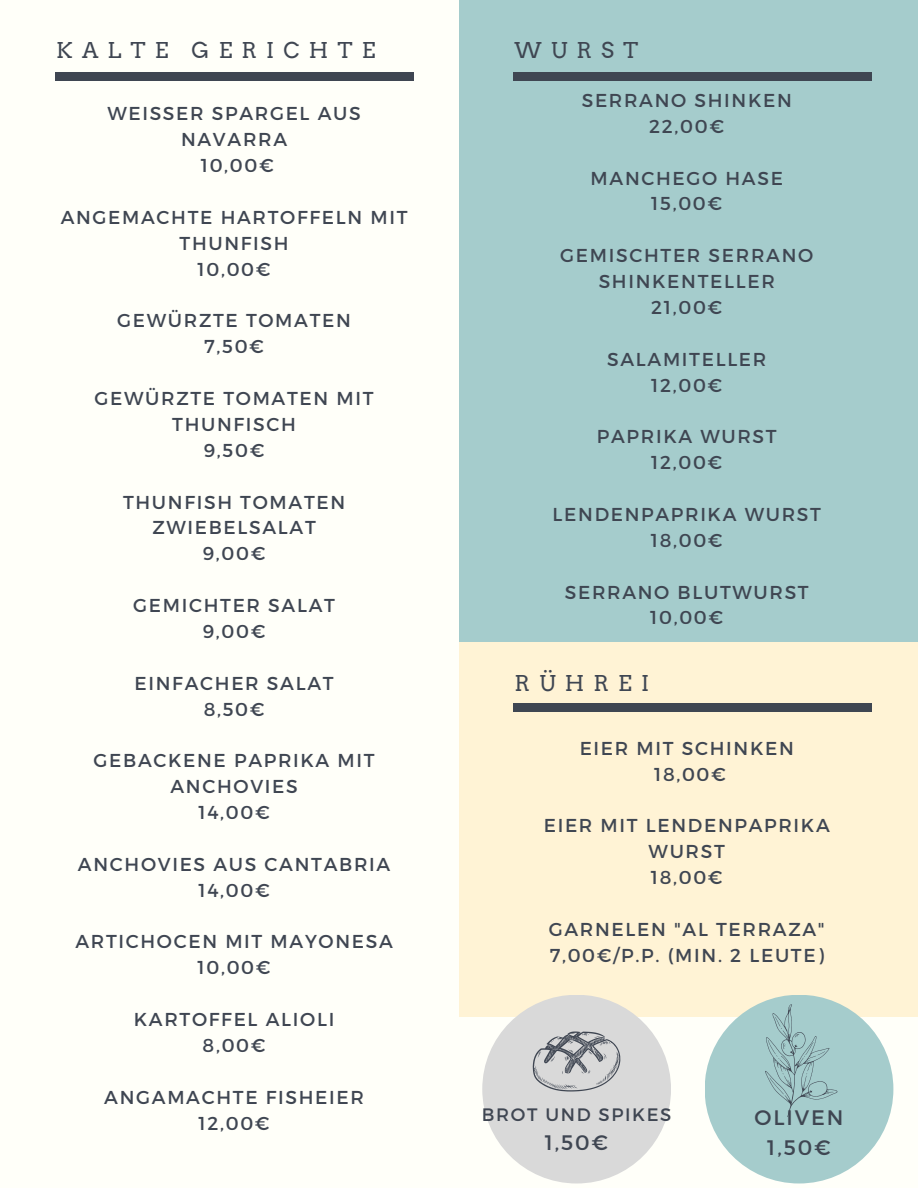
<style>
.page{position:relative;width:918px;height:1188px;background:#fff}
.page>*{position:absolute;margin:0;border:0;box-sizing:border-box;transform-origin:0 0}
.t1{font:21.75px "Arvo";letter-spacing:.42em;color:#3f4652}
.t2{font:21px "Montserrat";letter-spacing:.09em;color:#3f4652}
.t3{font:18.75px/25.8px "Montserrat";letter-spacing:.09em;color:#3f4652;text-align:center}
.t4{font:18px "Montserrat";letter-spacing:.09em;color:#3f4652}
</style>
<div class="page">
<div style="left:122px;top:0;width:796px;height:1188px;background:#fffff9"></div>
<div style="left:0;top:0;width:463px;height:1188px;background:#fffff9"></div>
<div style="left:460px;top:0;width:458px;height:643px;background:#a5cccc"></div>
<div style="left:459px;top:643px;width:459px;height:373px;background:#fff3d5"></div>
<div style="left:55px;top:73px;width:359px;height:8px;background:#3f4652"></div>
<div style="left:513px;top:72px;width:359px;height:8px;background:#3f4652"></div>
<div style="left:513px;top:703px;width:359px;height:8px;background:#3f4652"></div>
<div style="left:482px;top:995px;width:189px;height:189px;background:#d9d9d9;border-radius:50%"></div>
<svg style="left:533px;top:1032px;width:87px;height:59px"></svg>
<div style="left:705px;top:995px;width:188px;height:189px;background:#a5cccc;border-radius:50%"></div>
<svg style="left:765px;top:1004px;width:72px;height:113px"></svg>
<p class="t1" style="left:56px;top:37px;width:321px">KALTE GERICHTE</p>
<p class="t1" style="left:514px;top:37px;width:125px">WURST</p>
<p class="t3" style="left:107px;top:100px;width:255px">WEISSER SPARGEL AUS<br>NAVARRA</p>
<p class="t3" style="left:201px;top:152px;width:75px">10,00€</p>
<p class="t3" style="left:61px;top:203px;width:348px">ANGEMACHTE HARTOFFELN MIT<br>THUNFISH</p>
<p class="t3" style="left:198px;top:255px;width:75px">10,00€</p>
<p class="t3" style="left:117px;top:307px;width:235px">GEWÜRZTE TOMATEN</p>
<p class="t3" style="left:204px;top:333px;width:61px">7,50€</p>
<p class="t3" style="left:95px;top:385px;width:280px">GEWÜRZTE TOMATEN MIT<br>THUNFISCH</p>
<p class="t3" style="left:204px;top:436px;width:62px">9,50€</p>
<p class="t3" style="left:123px;top:488px;width:224px">THUNFISH TOMATEN<br>ZWIEBELSALAT</p>
<p class="t3" style="left:203px;top:540px;width:64px">9,00€</p>
<p class="t3" style="left:133px;top:592px;width:203px">GEMICHTER SALAT</p>
<p class="t3" style="left:203px;top:617px;width:64px">9,00€</p>
<p class="t3" style="left:135px;top:669px;width:200px">EINFACHER SALAT</p>
<p class="t3" style="left:204px;top:695px;width:62px">8,50€</p>
<p class="t3" style="left:94px;top:747px;width:283px">GEBACKENE PAPRIKA MIT<br>ANCHOVIES</p>
<p class="t3" style="left:198px;top:799px;width:73px">14,00€</p>
<p class="t3" style="left:78px;top:850px;width:314px">ANCHOVIES AUS CANTABRIA</p>
<p class="t3" style="left:198px;top:876px;width:73px">14,00€</p>
<p class="t3" style="left:75px;top:928px;width:319px">ARTICHOCEN MIT MAYONESA</p>
<p class="t3" style="left:198px;top:954px;width:75px">10,00€</p>
<p class="t3" style="left:134px;top:1006px;width:202px">KARTOFFEL ALIOLI</p>
<p class="t3" style="left:203px;top:1031px;width:64px">8,00€</p>
<p class="t3" style="left:104px;top:1083px;width:261px">ANGAMACHTE FISHEIER</p>
<p class="t3" style="left:199px;top:1109px;width:73px">12,00€</p>
<p class="t3" style="left:582px;top:86px;width:212px">SERRANO SHINKEN</p>
<p class="t3" style="left:649px;top:112px;width:76px">22,00€</p>
<p class="t3" style="left:591px;top:164px;width:194px">MANCHEGO HASE</p>
<p class="t3" style="left:651px;top:190px;width:72px">15,00€</p>
<p class="t3" style="left:560px;top:242px;width:255px">GEMISCHTER SERRANO<br>SHINKENTELLER</p>
<p class="t3" style="left:651px;top:293px;width:73px">21,00€</p>
<p class="t3" style="left:607px;top:345px;width:161px">SALAMITELLER</p>
<p class="t3" style="left:651px;top:371px;width:73px">12,00€</p>
<p class="t3" style="left:597px;top:423px;width:181px">PAPRIKA WURST</p>
<p class="t3" style="left:651px;top:449px;width:73px">12,00€</p>
<p class="t3" style="left:553px;top:500px;width:270px">LENDENPAPRIKA WURST</p>
<p class="t3" style="left:651px;top:526px;width:73px">18,00€</p>
<p class="t3" style="left:565px;top:578px;width:245px">SERRANO BLUTWURST</p>
<p class="t3" style="left:650px;top:604px;width:75px">10,00€</p>
<p class="t1" style="left:514px;top:670px;width:136px">RÜHREI</p>
<p class="t3" style="left:580px;top:734px;width:216px">EIER MIT SCHINKEN</p>
<p class="t3" style="left:654px;top:760px;width:73px">18,00€</p>
<p class="t3" style="left:544px;top:812px;width:287px">EIER MIT LENDENPAPRIKA<br>WURST</p>
<p class="t3" style="left:651px;top:864px;width:73px">18,00€</p>
<p class="t3" style="left:549px;top:915px;width:277px">GARNELEN "AL TERRAZA"</p>
<p class="t3" style="left:550px;top:941px;width:276px">7,00€/P.P. (MIN. 2 LEUTE)</p>
<p class="t4" style="left:482px;top:1103px;width:191px">BROT UND SPIKES</p>
<p class="t2" style="left:545px;top:1129px;width:65px">1,50€</p>
<p class="t2" style="left:755px;top:1104px;width:90px">OLIVEN</p>
<p class="t2" style="left:767px;top:1134px;width:65px">1,50€</p>
</div>
